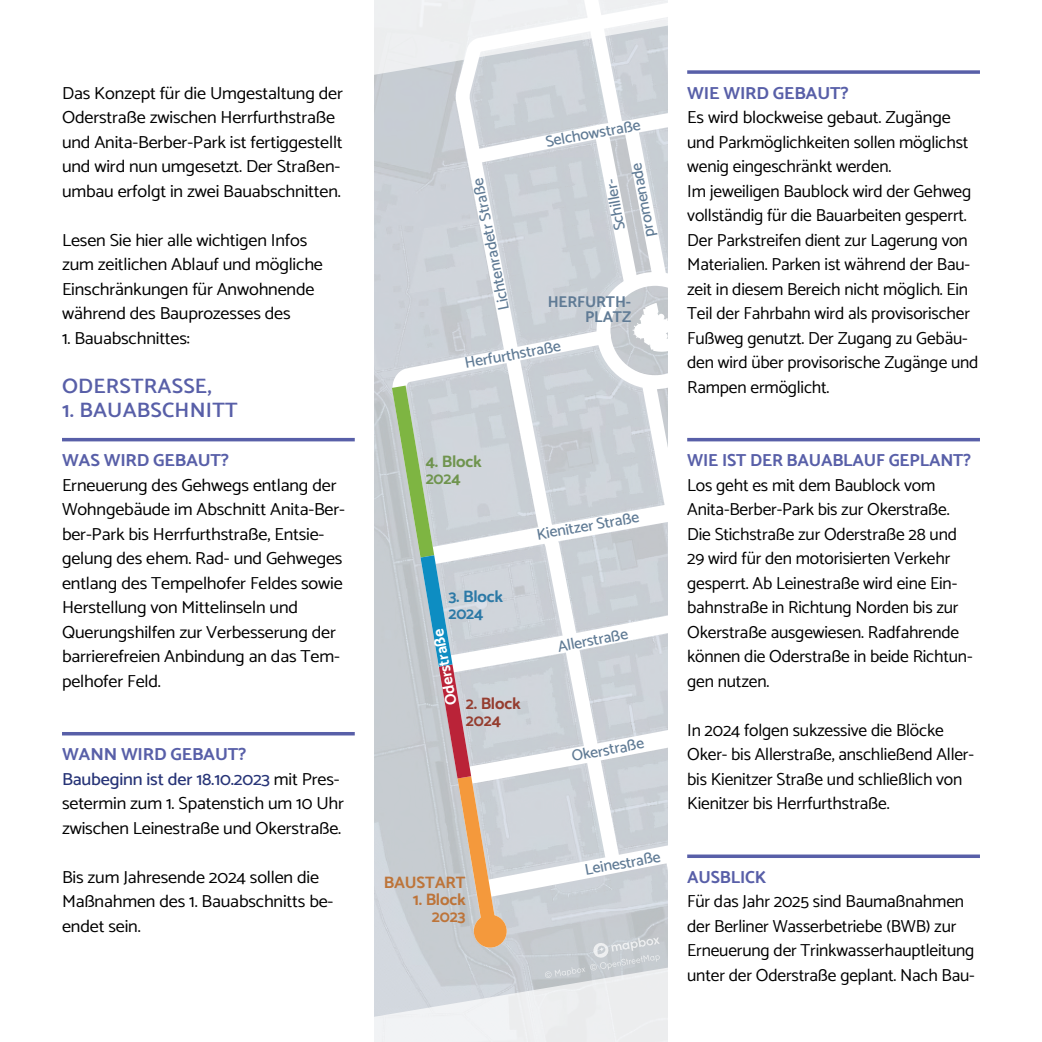
<style>
.page{position:relative;width:1042px;height:1042px;background:#fff}
.page>*{position:absolute;margin:0;border:0;box-sizing:border-box;transform-origin:0 0}
.t1{font:600 21px "Catamaran";letter-spacing:.01em;color:#585fa8;scale:1.04 1}
.t2{font:17.5px/24.5px "Catamaran";letter-spacing:-.01em;color:#000;scale:1.04 1}
.t3{font:17.5px/24.5px "Catamaran";letter-spacing:-.01em;color:#000}
.t4{font:700 17.5px "Catamaran";letter-spacing:-.01em;color:#585fa8}
.t5{font:700 17.5px "Catamaran";letter-spacing:-.01em;color:#585fa8;scale:1.04 1}
.t6{font:700 16.62px/16.6px "Catamaran";letter-spacing:-.01em;color:#bd7439;text-align:right}
.t7{font:700 16.62px/16.6px "Catamaran";letter-spacing:-.01em;color:#6f944e}
.t8{font:700 16.62px/16.6px "Catamaran";letter-spacing:-.01em;color:#2c79a6}
.t9{font:700 16.62px/16.6px "Catamaran";letter-spacing:-.01em;color:#953d2f}
.t10{font:500 15.75px/28px "Catamaran";color:#607b95;text-align:center}
.t11{font:700 15.75px/15.8px "Catamaran";letter-spacing:-.01em;color:#607b95;text-align:right}
.t12{font:700 15.75px "Catamaran";color:#fff}
.s1{font-weight:700;color:#585fa8}
.s2{font-weight:500;color:#273477}
</style>
<div class="page">
<hr style="left:62px;top:438px;width:293px;height:3px;background:#585fa8">
<hr style="left:62px;top:732px;width:293px;height:3px;background:#585fa8">
<svg style="left:703px;top:70px;width:277px;height:4px"></svg>
<hr style="left:687px;top:438px;width:293px;height:3px;background:#585fa8">
<svg style="left:703px;top:854px;width:277px;height:4px"></svg>
<svg style="left:331px;top:0;width:372px;height:1042px"></svg>
<p class="t2" style="left:62px;top:80px;width:272px">Das Konzept für die Umgestaltung der Oderstraße zwischen Herrfurthstraße und Anita-Berber-Park ist fertiggestellt und wird nun umgesetzt. Der Straßen&shy;umbau erfolgt in zwei Bauabschnitten.</p>
<p class="t2" style="left:62px;top:227px;width:252px">Lesen Sie hier alle wichtigen Infos zum zeitlichen Ablauf und mögliche Einschränkungen für Anwohnende während des Bauprozesses des</p>
<p class="t2" style="left:62px;top:325px;width:125px">1. Bauabschnittes:</p>
<p class="t1" style="left:62px;top:370px;width:145px">ODERSTRASSE,</p>
<p class="t1" style="left:62px;top:394px;width:171px">1. BAUABSCHNITT</p>
<p class="t5" style="left:62px;top:447px;width:162px">WAS WIRD GEBAUT?</p>
<p class="t2" style="left:62px;top:472px;width:274px">Erneuerung des Gehwegs entlang der Wohngebäude im Abschnitt Anita-Ber&shy;ber-Park bis Herrfurthstraße, Entsie&shy;gelung des ehem. Rad- und Gehweges entlang des Tempelhofer Feldes sowie Herstellung von Mittelinseln und Querungshilfen zur Verbesserung der barrierefreien Anbindung an das Tem&shy;pelhofer Feld.</p>
<p class="t2" style="left:62px;top:742px;width:273px"><span class="s1">WANN WIRD GEBAUT?<br></span><span class="s2">Baubeginn ist der 18.10.2023</span> mit Pres&shy;setermin zum 1. Spatenstich um 10 Uhr zwischen Leinestraße und Okerstraße.</p>
<p class="t2" style="left:62px;top:864px;width:262px">Bis zum Jahresende 2024 sollen die<br>Maßnahmen des 1. Bauabschnitts be&shy;endet sein.</p>
<p class="t10" style="left:489px;top:313px;width:136px;rotate:-101deg">Lichtenradetr Straße</p>
<p class="t10" style="left:543px;top:127px;width:97px;rotate:-10deg">Selchowstraße</p>
<p class="t10" style="left:607px;top:244px;width:77px;rotate:-100deg">Schiller&shy;promenade</p>
<p class="t11" style="left:548px;top:293px;width:85px">HERFURTH-<br>PLATZ</p>
<p class="t10" style="left:462px;top:348px;width:99px;rotate:-10deg">Herfurthstraße</p>
<p class="t7" style="left:426px;top:453px;width:57px">4. Block<br>2024</p>
<p class="t10" style="left:534px;top:520px;width:105px;rotate:-10deg">Kienitzer Straße</p>
<p class="t8" style="left:448px;top:588px;width:56px">3. Block<br>2024</p>
<p class="t12" style="left:439px;top:707px;width:79px;rotate:-100deg">Oderstraße</p>
<p class="t9" style="left:466px;top:695px;width:56px">2. Block<br>2024</p>
<p class="t10" style="left:555px;top:632px;width:73px;rotate:-10deg">Allerstraße</p>
<p class="t10" style="left:569px;top:741px;width:75px;rotate:-10deg">Okerstraße</p>
<p class="t6" style="left:384px;top:874px;width:83px">BAUSTART</p>
<p class="t6" style="left:413px;top:890px;width:54px">1. Block<br>2023</p>
<p class="t10" style="left:582px;top:855px;width:78px;rotate:-10deg">Leinestraße</p>
<p class="t5" style="left:687px;top:79px;width:157px">WIE WIRD GEBAUT?</p>
<p class="t2" style="left:687px;top:105px;width:282px">Es wird blockweise gebaut. Zugänge und Parkmöglichkeiten sollen möglichst wenig eingeschränkt werden.<br>Im jeweiligen Baublock wird der Gehweg vollständig für die Bauarbeiten gesperrt.<br>Der Parkstreifen dient zur Lagerung von Materialien. Parken ist während der Bau&shy;zeit in diesem Bereich nicht möglich. Ein Teil der Fahrbahn wird als provisorischer Fußweg genutzt. Der Zugang zu Gebäu&shy;den wird über provisorische Zugänge und Rampen ermöglicht.</p>
<p class="t4" style="left:687px;top:447px;width:285px">WIE IST DER BAUABLAUF GEPLANT?</p>
<p class="t3" style="left:687px;top:472px;width:287px">Los geht es mit dem Baublock vom Anita-Berber-Park bis zur Okerstraße.<br>Die Stichstraße zur Oderstraße 28 und 29 wird für den motorisierten Verkehr gesperrt. Ab Leinestraße wird eine Ein&shy;bahnstraße in Richtung Norden bis zur Okerstraße ausgewiesen. Radfahrende können die Oderstraße in beide Richtun&shy;gen nutzen.</p>
<p class="t3" style="left:687px;top:717px;width:288px">In 2024 folgen sukzessive die Blöcke Oker- bis Allerstraße, anschließend Aller&shy;bis Kienitzer Straße und schließlich von Kienitzer bis Herrfurthstraße.</p>
<p class="t4" style="left:687px;top:863px;width:81px">AUSBLICK</p>
<p class="t3" style="left:687px;top:889px;width:289px">Für das Jahr 2025 sind Baumaßnahmen der Berliner Wasserbetriebe (BWB) zur Erneuerung der Trinkwasserhauptleitung unter der Oderstraße geplant. Nach Bau-</p>
</div>
